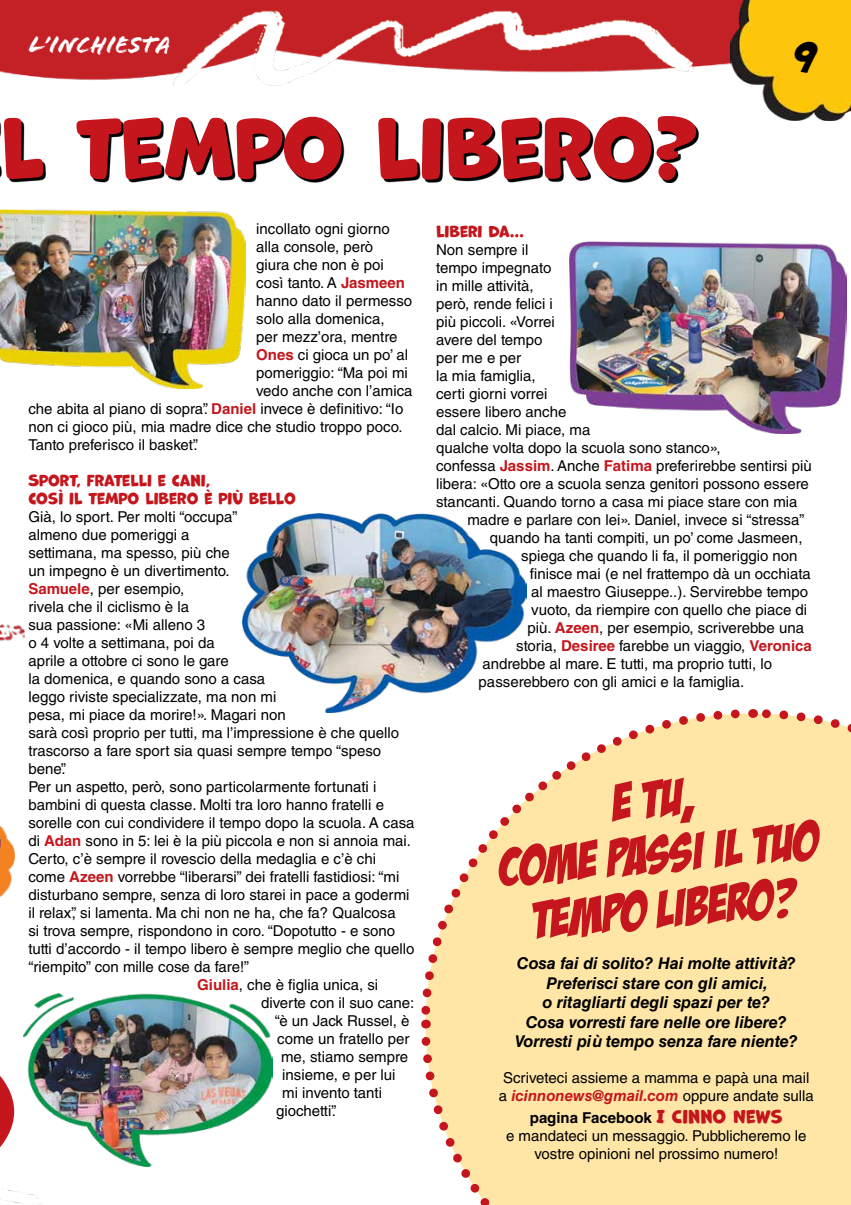
<style>
.page{position:relative;width:851px;height:1205px;background:#fff}
.page>*{position:absolute;margin:0;border:0;box-sizing:border-box;transform-origin:0 0}
.t1{font:78.75px "Marvin Round";color:#c4161c}
.t2{font:52.5px/55px "Bada Boom BB";color:#c4161c;text-align:center}
.t3{font:42.5px "Bada Boom BB";color:#000}
.t4{font:25px "Flood Std";color:#fff}
.t5{font:italic 700 16.25px/19.5px "Helvetica LT Std";color:#000;text-align:center}
.t6{font:15px/18px "Helvetica LT Std";color:#000}
.t7{font:15px/18px "Marvin Round";color:#c4161c}
.s1{font-weight:700;color:#c4161c}
.s2{font-weight:700;font-style:italic;color:#c4161c}
.s3{font-weight:700}
.s4{font-family:"Marvin Round";font-size:17.5px;color:#c4161c}
</style>
<div class="page">
<img style="left:0;top:0;width:730px;height:85px">
<img style="left:730px;top:0;width:120px;height:120px">
<svg style="left:0;top:118px;width:698px;height:65px"></svg>
<img style="left:0;top:210px;width:245px;height:178px">
<img style="left:24px;top:993px;width:248px;height:174px">
<img style="left:243px;top:514px;width:283px;height:198px">
<img style="left:570px;top:242px;width:276px;height:191px">
<img style="left:0;top:826px;width:14px;height:71px">
<svg style="left:0;top:1076px;width:14px;height:71px"></svg>
<div style="left:425px;top:713px;width:327px;height:319px;background:#ffe6a7"></div>
<svg style="left:416px;top:705px;width:328px;height:319px"></svg>
<svg style="left:421px;top:1032px;width:331px;height:173px"></svg>
<div style="left:752px;top:709px;width:99px;height:496px;background:#ffe6a7"></div>
<img style="left:0;top:1157px;width:41px;height:47px">
<img style="left:0;top:624px;width:25px;height:17px">
<h3 class="t4" style="left:28px;top:30px;width:143px">L’INCHIESTA</h3>
<h3 class="t3" style="left:794px;top:35px;width:23px">9</h3>
<h1 class="t1" style="left:1px;top:104px;width:699px">L TEMPO LIBERO?</h1>
<p class="t6" style="left:256px;top:220px;width:135px">incollato ogni giorno</p>
<p class="t6" style="left:256px;top:238px;width:119px">alla console, però</p>
<p class="t6" style="left:256px;top:256px;width:129px">giura che non è poi</p>
<p class="t6" style="left:256px;top:274px;width:150px">così tanto. A <span class="s1">Jasmeen</span></p>
<p class="t6" style="left:256px;top:292px;width:157px">hanno dato il permesso</p>
<p class="t6" style="left:256px;top:310px;width:130px">solo alla domenica,</p>
<p class="t6" style="left:256px;top:328px;width:143px">per mezz’ora, mentre</p>
<p class="t6" style="left:256px;top:346px;width:153px"><span class="s1">Ones</span> ci gioca un po’ al</p>
<p class="t6" style="left:256px;top:364px;width:153px">pomeriggio: “Ma poi mi</p>
<p class="t6" style="left:256px;top:382px;width:158px">vedo anche con l’amica</p>
<p class="t6" style="left:28px;top:400px;width:376px">che abita al piano di sopra”. <span class="s1">Daniel</span> invece è definitivo: “Io</p>
<p class="t6" style="left:28px;top:418px;width:375px">non ci gioco più, mia madre dice che studio troppo poco.</p>
<p class="t6" style="left:28px;top:436px;width:171px">Tanto preferisco il basket”.</p>
<p class="t7" style="left:28px;top:472px;width:269px">SPORT, FRATELLI E CANI,<br>COSÌ IL TEMPO LIBERO È PIÙ BELLO</p>
<p class="t6" style="left:28px;top:508px;width:211px">Già, lo sport. Per molti “occupa”</p>
<p class="t6" style="left:28px;top:526px;width:163px">almeno due pomeriggi a</p>
<p class="t6" style="left:28px;top:544px;width:203px">settimana, ma spesso, più che</p>
<p class="t6" style="left:28px;top:562px;width:203px">un impegno è un divertimento.</p>
<p class="t6" style="left:28px;top:580px;width:157px"><span class="s1">Samuele</span>, per esempio,</p>
<p class="t6" style="left:28px;top:598px;width:162px">rivela che il ciclismo è la</p>
<p class="t6" style="left:28px;top:616px;width:178px">sua passione: «Mi alleno 3</p>
<p class="t6" style="left:28px;top:634px;width:188px">o 4 volte a settimana, poi da</p>
<p class="t6" style="left:28px;top:652px;width:202px">aprile a ottobre ci sono le gare</p>
<p class="t6" style="left:28px;top:670px;width:238px">la domenica, e quando sono a casa</p>
<p class="t6" style="left:28px;top:688px;width:249px">leggo riviste specializzate, ma non mi</p>
<p class="t6" style="left:28px;top:706px;width:259px">pesa, mi piace da morire!». Magari non</p>
<p class="t6" style="left:28px;top:724px;width:372px">sarà così proprio per tutti, ma l’impressione è che quello</p>
<p class="t6" style="left:28px;top:742px;width:354px">trascorso a fare sport sia quasi sempre tempo “speso</p>
<p class="t6" style="left:28px;top:760px;width:39px">bene”.</p>
<p class="t6" style="left:28px;top:778px;width:349px">Per un aspetto, però, sono particolarmente fortunati i</p>
<p class="t6" style="left:28px;top:796px;width:357px">bambini di questa classe. Molti tra loro hanno fratelli e</p>
<p class="t6" style="left:28px;top:814px;width:387px">sorelle con cui condividere il tempo dopo la scuola. A casa</p>
<p class="t6" style="left:28px;top:832px;width:384px">di <span class="s1">Adan</span> sono in 5: lei è la più piccola e non si annoia mai.</p>
<p class="t6" style="left:28px;top:850px;width:349px">Certo, c’è sempre il rovescio della medaglia e c’è chi</p>
<p class="t6" style="left:28px;top:868px;width:372px">come <span class="s1">Azeen</span> vorrebbe “liberarsi” dei fratelli fastidiosi: “mi</p>
<p class="t6" style="left:28px;top:886px;width:382px">disturbano sempre, senza di loro starei in pace a godermi</p>
<p class="t6" style="left:28px;top:904px;width:369px">il relax”, si lamenta. Ma chi non ne ha, che fa? Qualcosa</p>
<p class="t6" style="left:28px;top:922px;width:368px">si trova sempre, rispondono in coro. “Dopotutto - e sono</p>
<p class="t6" style="left:28px;top:940px;width:387px">tutti d’accordo - il tempo libero è sempre meglio che quello</p>
<p class="t6" style="left:28px;top:958px;width:222px">“riempito” con mille cose da fare!”</p>
<p class="t6" style="left:197px;top:976px;width:182px"><span class="s1">Giulia</span>, che è figlia unica, si</p>
<p class="t6" style="left:261px;top:994px;width:155px">diverte con il suo cane:</p>
<p class="t6" style="left:275px;top:1012px;width:136px">“è un Jack Russel, è</p>
<p class="t6" style="left:277px;top:1030px;width:134px">come un fratello per</p>
<p class="t6" style="left:281px;top:1048px;width:129px">me, stiamo sempre</p>
<p class="t6" style="left:282px;top:1066px;width:115px">insieme, e per lui</p>
<p class="t6" style="left:282px;top:1084px;width:101px">mi invento tanti</p>
<p class="t6" style="left:276px;top:1102px;width:62px">giochetti”.</p>
<p class="t7" style="left:436px;top:223px;width:90px">LIBERI DA…</p>
<p class="t6" style="left:436px;top:240px;width:94px">Non sempre il</p>
<p class="t6" style="left:436px;top:258px;width:117px">tempo impegnato</p>
<p class="t6" style="left:436px;top:276px;width:99px">in mille attività,</p>
<p class="t6" style="left:436px;top:294px;width:118px">però, rende felici i</p>
<p class="t6" style="left:436px;top:312px;width:120px">più piccoli. «Vorrei</p>
<p class="t6" style="left:436px;top:330px;width:108px">avere del tempo</p>
<p class="t6" style="left:436px;top:348px;width:87px">per me e per</p>
<p class="t6" style="left:436px;top:366px;width:101px">la mia famiglia,</p>
<p class="t6" style="left:436px;top:384px;width:113px">certi giorni vorrei</p>
<p class="t6" style="left:436px;top:402px;width:132px">essere libero anche</p>
<p class="t6" style="left:436px;top:420px;width:156px">dal calcio. Mi piace, ma</p>
<p class="t6" style="left:436px;top:438px;width:286px">qualche volta dopo la scuola sono stanco»,</p>
<p class="t6" style="left:436px;top:456px;width:377px">confessa <span class="s1">Jassim</span>. Anche <span class="s1">Fatima</span> preferirebbe sentirsi più</p>
<p class="t6" style="left:436px;top:474px;width:374px">libera: «Otto ore a scuola senza genitori possono essere</p>
<p class="t6" style="left:436px;top:492px;width:363px">stancanti. Quando torno a casa mi piace stare con mia</p>
<p class="t6" style="left:467px;top:510px;width:338px">madre e parlare con lei». Daniel, invece si “stressa”</p>
<p class="t6" style="left:490px;top:528px;width:314px">quando ha tanti compiti, un po’ come Jasmeen,</p>
<p class="t6" style="left:521px;top:546px;width:278px">spiega che quando li fa, il pomeriggio non</p>
<p class="t6" style="left:530px;top:564px;width:282px">finisce mai (e nel frattempo dà un occhiata</p>
<p class="t6" style="left:531px;top:582px;width:278px">al maestro Giuseppe..). Servirebbe tempo</p>
<p class="t6" style="left:531px;top:600px;width:277px">vuoto, da riempire con quello che piace di</p>
<p class="t6" style="left:527px;top:618px;width:278px">più. <span class="s1">Azeen</span>, per esempio, scriverebbe una</p>
<p class="t6" style="left:516px;top:636px;width:297px">storia, <span class="s1">Desiree</span> farebbe un viaggio, <span class="s1">Veronica</span></p>
<p class="t6" style="left:482px;top:654px;width:291px">andrebbe al mare. E tutti, ma proprio tutti, lo</p>
<p class="t6" style="left:478px;top:672px;width:267px">passerebbero con gli amici e la famiglia.</p>
<h2 class="t2" style="left:492px;top:786px;width:322px;rotate:-5deg">E tu,<br>come passi il tuo tempo libero?</h2>
<p class="t5" style="left:515px;top:954px;width:284px">Cosa fai di solito? Hai molte attività?<br>Preferisci stare con gli amici,<br>o ritagliarti degli spazi per te?<br>Cosa vorresti fare nelle ore libere?<br>Vorresti più tempo senza fare niente?</p>
<p class="t6" style="left:498px;top:1069px;width:316px">Scriveteci assieme a mamma e papà una mail a <span class="s2">icinnonews@gmail.com</span> oppure andate sulla</p>
<p class="t6" style="left:506px;top:1108px;width:302px;text-align:center"><span class="s3">pagina Facebook</span> <span class="s4">I CINNO NEWS<br></span>e mandateci un messaggio. Pubblicheremo le vostre opinioni nel prossimo numero!</p>
</div>
